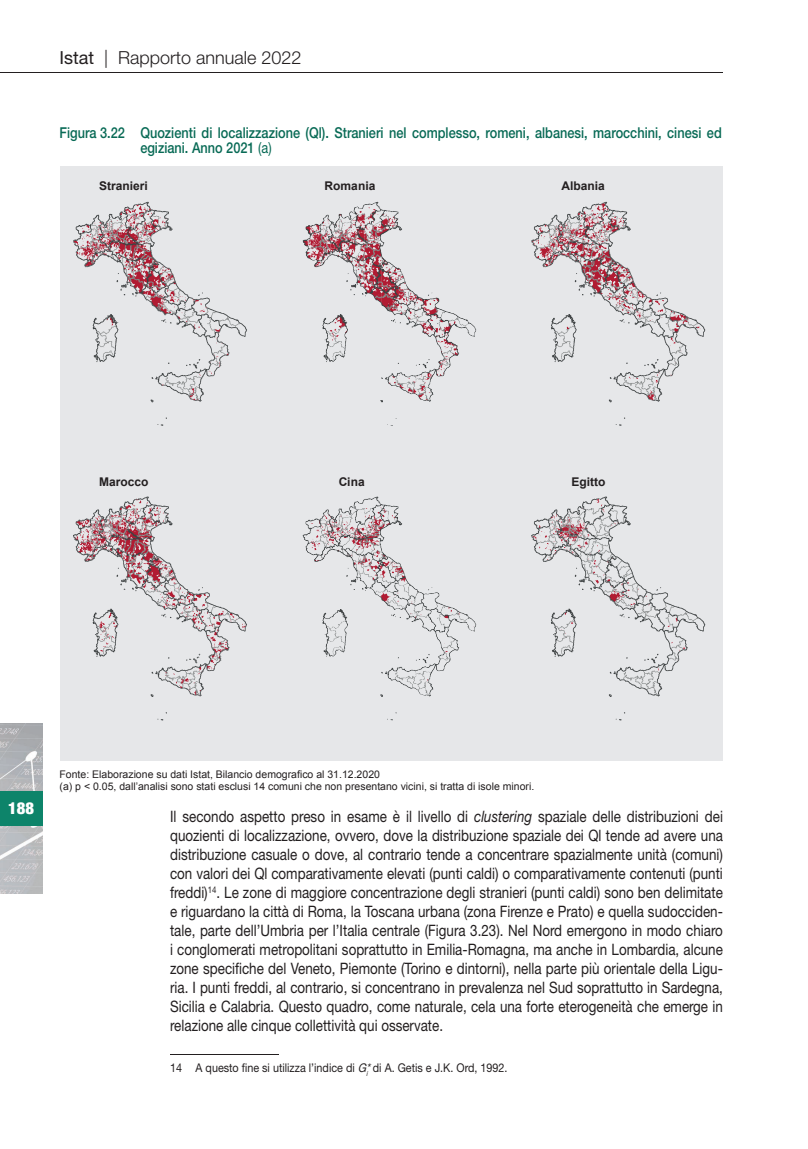
<style>
.page{position:relative;width:808px;height:1149px;background:#fff}
.page>*{position:absolute;margin:0;border:0;box-sizing:border-box;transform-origin:0 0}
.t1{font:300 18px "Helvetica Neue LT Std";color:#231f20}
.t2{font:900 condensed 16.5px "Helvetica Neue LT Std";color:#fff}
.t3{font:15.75px/18.9px "Helvetica Neue LT Std";color:#231f20;text-align:justify;scale:.85 1}
.t4{font:500 15px/15px "Helvetica Neue LT Std";color:#086a55;scale:.85 1}
.t5{font:12px "Helvetica Neue LT Std";color:#231f20;scale:.9 1}
.t6{font:700 12px "Arial";color:#231f20}
.t7{font:10.5px/12px "Arial";color:#231f20}
.s1{font-weight:400}
.s2{font-style:italic}
</style>
<div class="page">
<hr style="left:0;top:72px;width:723px;height:1px;background:#231f20">
<img style="left:0;top:723px;width:43px;height:170px">
<div style="left:0;top:791px;width:43px;height:34px;background:#0d846a"></div>
<hr style="left:170px;top:1053px;width:108px;height:1px;background:#231f20">
<div style="left:61px;top:166px;width:662px;height:297px;background:#e6e7e9"></div>
<svg style="left:73px;top:202px;width:174px;height:223px"></svg>
<div style="left:61px;top:462px;width:662px;height:298px;background:#e6e7e9"></div>
<svg style="left:531px;top:496px;width:174px;height:224px"></svg>
<img style="left:365px;top:202px;width:15px;height:5px">
<img style="left:365px;top:243px;width:17px;height:42px">
<img style="left:365px;top:207px;width:30px;height:23px">
<img style="left:365px;top:496px;width:16px;height:11px">
<img style="left:365px;top:538px;width:15px;height:16px">
<img style="left:365px;top:507px;width:28px;height:17px">
<img style="left:416px;top:587px;width:17px;height:31px">
<img style="left:569px;top:498px;width:55px;height:22px">
<img style="left:349px;top:499px;width:16px;height:12px">
<svg style="left:320px;top:527px;width:9px;height:13px"></svg>
<img style="left:324px;top:511px;width:41px;height:14px">
<img style="left:467px;top:611px;width:100px;height:20px">
<img style="left:672px;top:617px;width:13px;height:44px">
<img style="left:551px;top:513px;width:18px;height:9px">
<svg style="left:73px;top:496px;width:174px;height:200px"></svg>
<img style="left:109px;top:520px;width:34px;height:7px">
<img style="left:303px;top:519px;width:11px;height:36px">
<img style="left:141px;top:265px;width:18px;height:6px">
<img style="left:109px;top:326px;width:120px;height:30px">
<img style="left:416px;top:292px;width:17px;height:32px">
<img style="left:419px;top:341px;width:37px;height:27px">
<img style="left:86px;top:221px;width:23px;height:7px">
<img style="left:353px;top:204px;width:12px;height:7px">
<img style="left:348px;top:233px;width:13px;height:28px">
<img style="left:323px;top:211px;width:42px;height:17px">
<img style="left:467px;top:319px;width:10px;height:18px">
<img style="left:124px;top:204px;width:28px;height:9px">
<img style="left:113px;top:222px;width:18px;height:12px">
<img style="left:109px;top:227px;width:61px;height:4px">
<img style="left:303px;top:225px;width:11px;height:36px">
<svg style="left:531px;top:202px;width:174px;height:223px"></svg>
<img style="left:571px;top:242px;width:16px;height:14px">
<p class="t1" style="left:60px;top:46px;width:244px"><span class="s1">Istat</span> | Rapporto annuale 2022</p>
<p class="t4" style="left:140px;top:125px;width:686px;text-indent:-81px">Figura 3.22 Quozienti di localizzazione (Ql). Stranieri nel complesso, romeni, albanesi, marocchini, cinesi ed egiziani. Anno 2021 <span class="s1">(a)</span></p>
<p class="t6" style="left:99px;top:177px;width:50px">Stranieri</p>
<p class="t6" style="left:325px;top:177px;width:52px">Romania</p>
<p class="t6" style="left:561px;top:177px;width:45px">Albania</p>
<p class="t6" style="left:99px;top:474px;width:51px">Marocco</p>
<p class="t6" style="left:339px;top:474px;width:28px">Cina</p>
<p class="t6" style="left:571px;top:474px;width:35px">Egitto</p>
<p class="t2" style="left:8px;top:797px;width:27px">188</p>
<p class="t7" style="left:60px;top:768px;width:476px">Fonte: Elaborazione su dati Istat, Bilancio demografico al 31.12.2020<br>(a) p &lt; 0.05, dall’analisi sono stati esclusi 14 comuni che non presentano vicini, si tratta di isole minori.</p>
<p class="t3" style="left:170px;top:806px;width:652px">Il secondo aspetto preso in esame è il livello di <span class="s2">clustering</span> spaziale delle distribuzioni dei quozienti di localizzazione, ovvero, dove la distribuzione spaziale dei Ql tende ad avere una distribuzione casuale o dove, al contrario tende a concentrare spazialmente unità (comuni) con valori dei Ql comparativamente elevati (punti caldi) o comparativamente contenuti (punti freddi)<sup>14</sup>. Le zone di maggiore concentrazione degli stranieri (punti caldi) sono ben delimitate e riguardano la città di Roma, la Toscana urbana (zona Firenze e Prato) e quella sudocciden&shy;tale, parte dell’Umbria per l’Italia centrale (Figura 3.23). Nel Nord emergono in modo chiaro i conglomerati metropolitani soprattutto in Emilia-Romagna, ma anche in Lombardia, alcune zone specifiche del Veneto, Piemonte (Torino e dintorni), nella parte più orientale della Ligu&shy;ria. I punti freddi, al contrario, si concentrano in prevalenza nel Sud soprattutto in Sardegna, Sicilia e Calabria. Questo quadro, come naturale, cela una forte eterogeneità che emerge in relazione alle cinque collettività qui osservate.</p>
<p class="t5" style="left:170px;top:1060px;width:376px">14 A questo fine si utilizza l’indice di <span class="s2">G</span><sub>i</sub><span class="s2">*</span>di A. Getis e J.K. Ord, 1992.</p>
</div>
